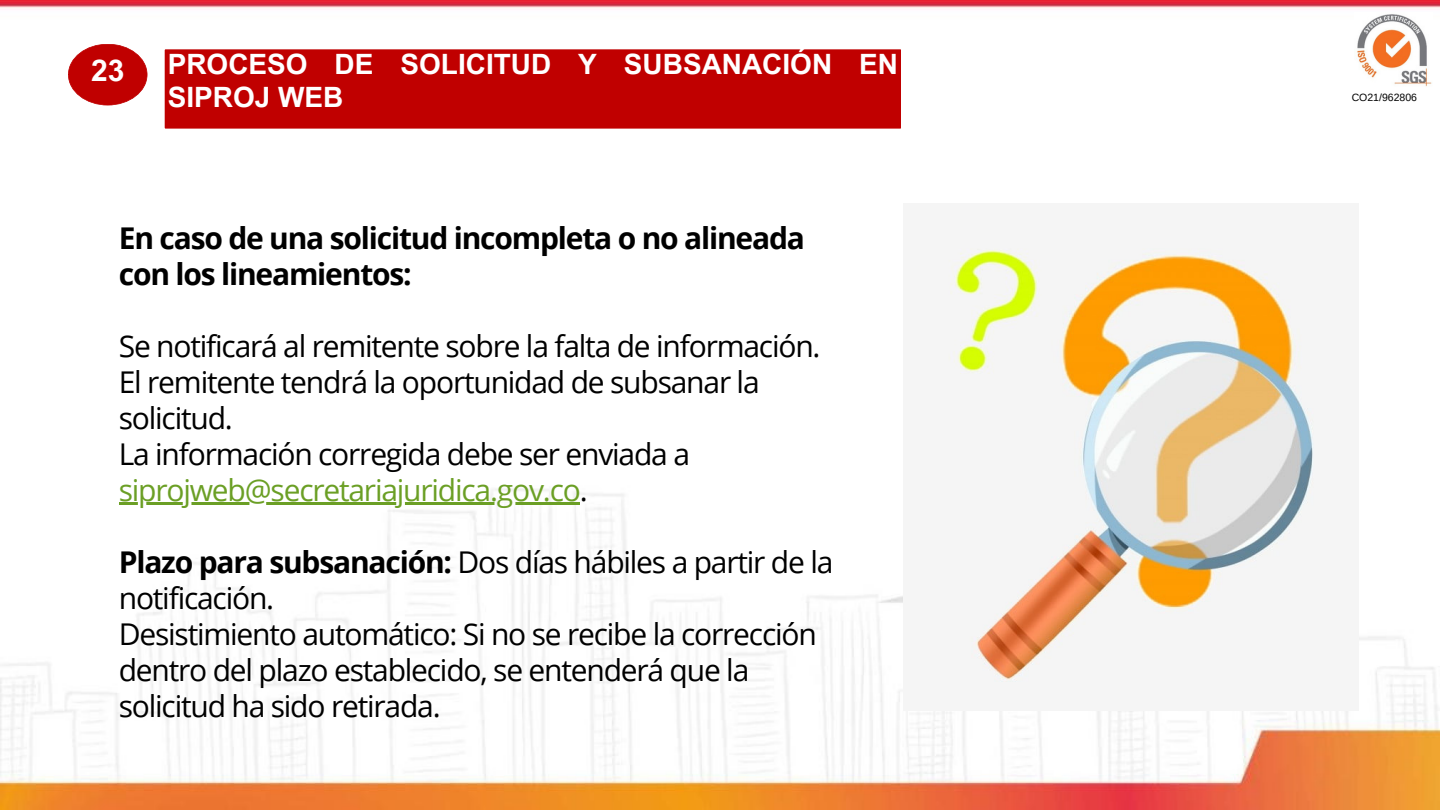
<style>
.page{position:relative;width:1440px;height:810px;background:#fff}
.page>*{position:absolute;margin:0;border:0;box-sizing:border-box;transform-origin:0 0}
.t1{font:30px/36px "Open Sans";letter-spacing:-.04em;color:#000}
.t2{font:700 30px/36px "Open Sans";letter-spacing:-.04em;color:#000}
.t3{font:700 30px "Arial MT Pro";color:#fff}
.t4{font:700 28px/33px "Arial MT Pro";color:#fff}
.t5{font:10.5px "Arimo";color:#000}
.s1{color:#6b9f25}
.s2{font-weight:700}
</style>
<div class="page">
<img style="left:0;top:0;width:1440px;height:810px">
<div style="left:165px;top:49px;width:736px;height:80px;background:#c00000"></div>
<svg style="left:68px;top:44px;width:79px;height:61px"></svg>
<img style="left:1355px;top:13px;width:77px;height:75px">
<hr style="left:119px;top:502px;width:461px;height:3px;background:#6b9f25">
<img style="left:904px;top:204px;width:455px;height:507px">
<p class="t3" style="left:91px;top:60px;width:35px">23</p>
<p class="t4" style="left:168px;top:51px;width:732px">PROCESO DE SOLICITUD Y SUBSANACIÓN EN<br>SIPROJ WEB</p>
<p class="t2" style="left:119px;top:219px;width:688px">En caso de una solicitud incompleta o no alineada con los lineamientos:</p>
<p class="t1" style="left:119px;top:327px;width:703px">Se notificará al remitente sobre la falta de información.</p>
<p class="t1" style="left:119px;top:363px;width:642px">El remitente tendrá la oportunidad de subsanar la solicitud.</p>
<p class="t1" style="left:119px;top:435px;width:573px">La información corregida debe ser enviada a <span class="s1">siprojweb@secretariajuridica.gov.co</span>.</p>
<p class="t1" style="left:119px;top:543px;width:716px"><span class="s2">Plazo para subsanación:</span> Dos días hábiles a partir de la notificación.</p>
<p class="t1" style="left:119px;top:615px;width:700px">Desistimiento automático: Si no se recibe la corrección dentro del plazo establecido, se entenderá que la solicitud ha sido retirada.</p>
<p class="t5" style="left:1352px;top:91px;width:67px">CO21/962806</p>
</div>
